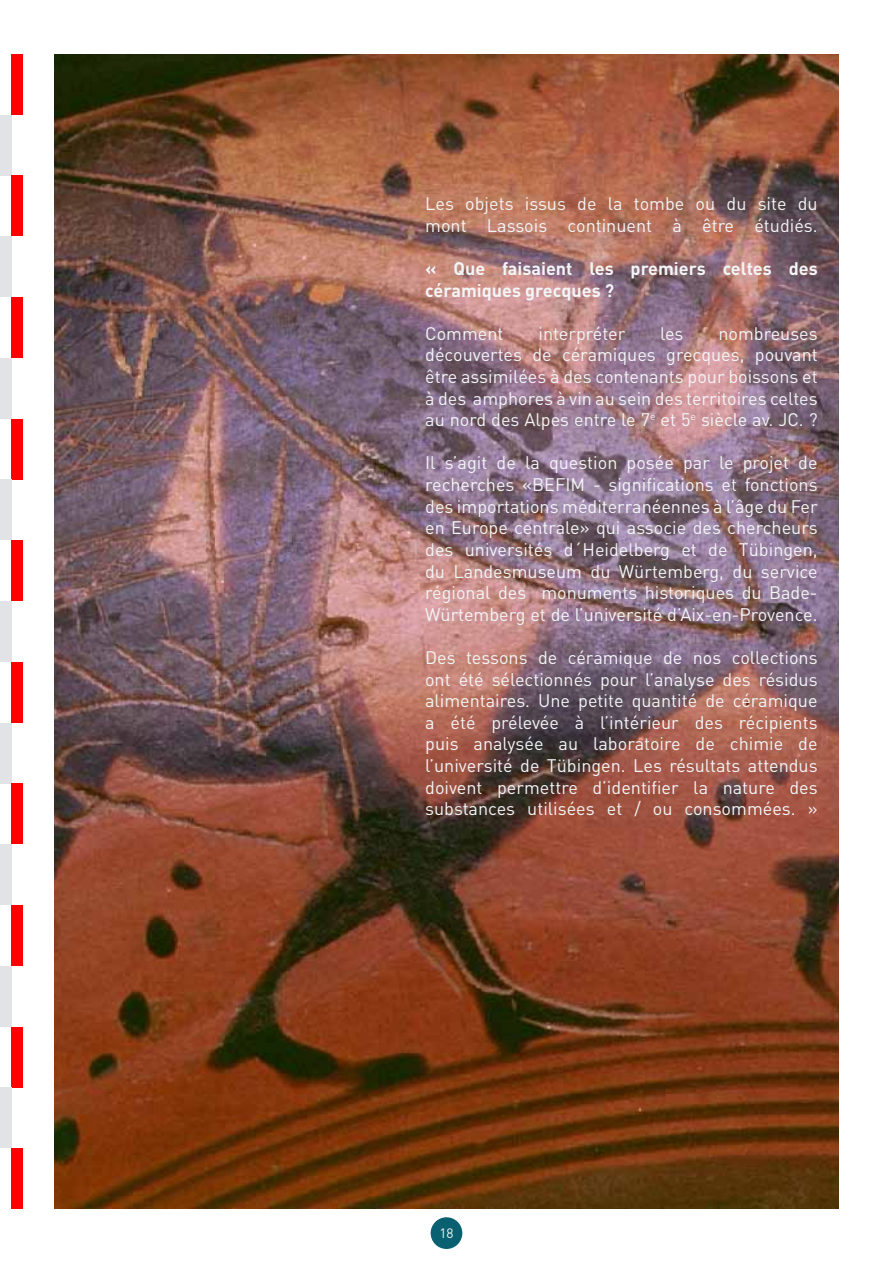
<style>
.page{position:relative;width:893px;height:1263px;background:#fff}
.page>*{position:absolute;margin:0;border:0;box-sizing:border-box;transform-origin:0 0}
.t1{font:18px/21.6px "DIN";color:#f3f5f7;text-align:justify}
.t2{font:700 18px/21.6px "DIN";color:#f3f5f7}
.t3{font:13.5px "DIN";color:#f3f5f7}
</style>
<div class="page">
<div style="left:431px;top:1217px;width:31px;height:32px;background:#086070;border-radius:50%"></div>
<img style="left:54px;top:54px;width:785px;height:1155px">
<div style="left:11px;top:54px;width:12px;height:61px;background:#f00"></div>
<div style="left:0;top:115px;width:11px;height:61px;background:#e1e3e6"></div>
<div style="left:11px;top:176px;width:12px;height:60px;background:#f00"></div>
<div style="left:0;top:236px;width:11px;height:61px;background:#e1e3e6"></div>
<div style="left:11px;top:297px;width:12px;height:61px;background:#f00"></div>
<div style="left:0;top:358px;width:11px;height:61px;background:#e1e3e6"></div>
<div style="left:11px;top:419px;width:12px;height:60px;background:#f00"></div>
<div style="left:0;top:479px;width:11px;height:61px;background:#e1e3e6"></div>
<div style="left:11px;top:540px;width:12px;height:61px;background:#f00"></div>
<div style="left:0;top:601px;width:11px;height:61px;background:#e1e3e6"></div>
<div style="left:11px;top:662px;width:12px;height:61px;background:#f00"></div>
<div style="left:0;top:723px;width:11px;height:60px;background:#e1e3e6"></div>
<div style="left:11px;top:783px;width:12px;height:61px;background:#f00"></div>
<div style="left:0;top:844px;width:11px;height:61px;background:#e1e3e6"></div>
<div style="left:11px;top:905px;width:12px;height:61px;background:#f00"></div>
<div style="left:0;top:966px;width:11px;height:60px;background:#e1e3e6"></div>
<div style="left:11px;top:1026px;width:12px;height:61px;background:#f00"></div>
<div style="left:0;top:1087px;width:11px;height:61px;background:#e1e3e6"></div>
<div style="left:11px;top:1148px;width:12px;height:61px;background:#f00"></div>
<p class="t1" style="left:425px;top:193px;width:394px">Les objets issus de la tombe ou du site du mont Lassois continuent à être étudiés.</p>
<p class="t2" style="left:425px;top:257px;width:394px">« Que faisaient les premiers celtes des céramiques grecques ?</p>
<p class="t1" style="left:425px;top:322px;width:80px">Comment</p>
<p class="t1" style="left:538px;top:322px;width:88px">interpréter</p>
<p class="t1" style="left:660px;top:322px;width:25px">les</p>
<p class="t1" style="left:425px;top:322px;width:394px;text-indent:293px">nombreuses découvertes de céramiques grecques, pouvant être assimilées à des contenants pour boissons et à des amphores à vin au sein des territoires celtes au nord des Alpes entre le 7<sup>e</sup> et 5<sup>e</sup> siècle av. JC. ?</p>
<p class="t1" style="left:425px;top:452px;width:394px">Il s’agit de la question posée par le projet de recherches «BEFIM - significations et fonctions des importations méditerranéennes à l’âge du Fer en Europe centrale» qui associe des chercheurs des universités d´Heidelberg et de Tübingen, du Landesmuseum du Würtemberg, du service régional des monuments historiques du Bade-Würtemberg et de l’université d’Aix-en-Provence.</p>
<p class="t1" style="left:425px;top:646px;width:394px">Des tessons de céramique de nos collections ont été sélectionnés pour l’analyse des résidus alimentaires. Une petite quantité de céramique a été prélevée à l’intérieur des récipients puis analysée au laboratoire de chimie de l’université de Tübingen. Les résultats attendus doivent permettre d’identifier la nature des substances utilisées et / ou consommées. »</p>
<p class="t3" style="left:439px;top:1225px;width:16px">18</p>
</div>
